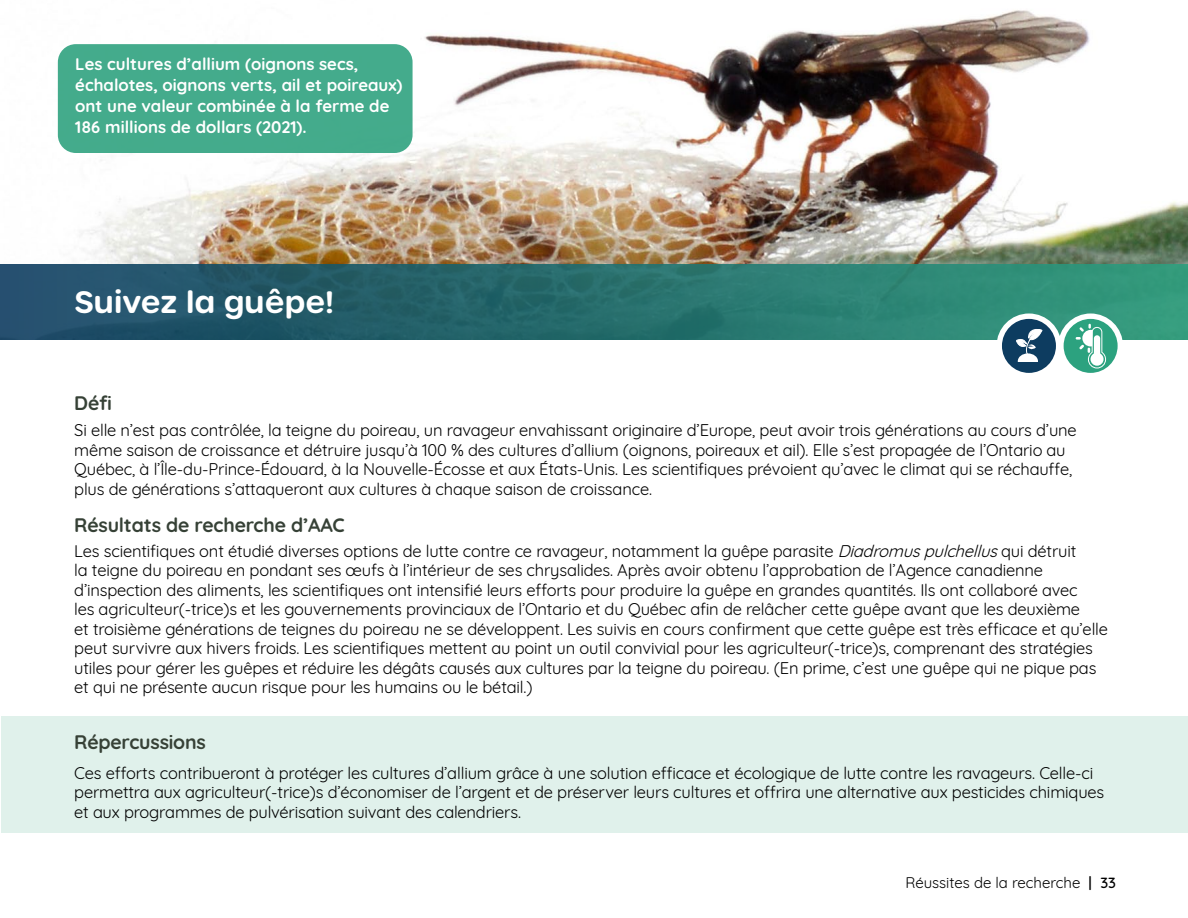
<style>
.page{position:relative;width:1188px;height:918px;background:#fff}
.page>*{position:absolute;margin:0;border:0;box-sizing:border-box;transform-origin:0 0}
.t1{font:600 30px "Urbane Rounded";color:#fff}
.t2{font:700 19.5px "Quicksand";letter-spacing:-.01em;color:#364136}
.t3{font:700 16.8px/21px "Quicksand";color:#fff}
.t4{font:16.5px/19.5px "Quicksand";letter-spacing:-.01em;color:#000}
.t5{font:15px "Quicksand";color:#000}
.s1{font-style:italic}
.s2{font-weight:500}
</style>
<div class="page">
<img style="left:57px;top:10px;width:1131px;height:254px">
<div style="left:1px;top:716px;width:1187px;height:116px;background:#e0f1eb"></div>
<div style="left:58px;top:44px;width:355px;height:109px;background:#44ab8c;border-radius:18px"></div>
<div style="left:0;top:264px;width:1188px;height:76px;background:linear-gradient(to right,#1f4665,#329a7a)"></div>
<div style="left:997px;top:314px;width:64px;height:64px;background:#fff;border-radius:50%"></div>
<div style="left:1002px;top:319px;width:54px;height:54px;background:#0d3c60;border-radius:50%"></div>
<svg style="left:1016px;top:329px;width:26px;height:32px"></svg>
<div style="left:1058px;top:313px;width:65px;height:65px;background:#fff;border-radius:50%"></div>
<div style="left:1064px;top:319px;width:54px;height:54px;background:#2ca27f;border-radius:50%"></div>
<svg style="left:1076px;top:324px;width:30px;height:45px"></svg>
<p class="t3" style="left:75px;top:52px;width:329px">Les cultures d’allium (oignons secs, échalotes, oignons verts, ail et poireaux) ont une valeur combinée à la ferme de 186 millions de dollars (2021).</p>
<h1 class="t1" style="left:75px;top:281px;width:261px">Suivez la guêpe!</h1>
<p class="t2" style="left:74px;top:387px;width:39px">Défi</p>
<p class="t4" style="left:74px;top:419px;width:1004px">Si elle n’est pas contrôlée, la teigne du poireau, un ravageur envahissant originaire d’Europe, peut avoir trois générations au cours d’une même saison de croissance et détruire jusqu’à 100 % des cultures d’allium (oignons, poireaux et ail). Elle s’est propagée de l’Ontario au Québec, à l’Île-du-Prince-Édouard, à la Nouvelle-Écosse et aux États-Unis. Les scientifiques prévoient qu’avec le climat qui se réchauffe, plus de générations s’attaqueront aux cultures à chaque saison de croissance.</p>
<p class="t2" style="left:74px;top:509px;width:272px">Résultats de recherche d’AAC</p>
<p class="t4" style="left:74px;top:539px;width:1035px">Les scientifiques ont étudié diverses options de lutte contre ce ravageur, notamment la guêpe parasite <span class="s1">Diadromuspulchellus</span>qui détruit<br>la teigne du poireau en pondant ses œufs à l’intérieur de ses chrysalides. Après avoir obtenu l’approbation de l’Agence canadienne d’inspection des aliments, les scientifiques ont intensifié leurs efforts pour produire la guêpe en grandes quantités. Ils ont collaboré avec<br>les agriculteur(-trice)s et les gouvernements provinciaux de l’Ontario et du Québec afin de relâcher cette guêpe avant que les deuxième<br>et troisième générations de teignes du poireau ne se développent. Les suivis en cours confirment que cette guêpe est très efficace et qu’elle peut survivre aux hivers froids. Les scientifiques mettent au point un outil convivial pour les agriculteur(-trice)s, comprenant des stratégies utiles pour gérer les guêpes et réduire les dégâts causés aux cultures par la teigne du poireau. (En prime, c’est une guêpe qui ne pique pas et qui ne présente aucun risque pour les humains ou le bétail.)</p>
<p class="t2" style="left:74px;top:726px;width:133px">Répercussions</p>
<p class="t4" style="left:74px;top:762px;width:1032px">Ces efforts contribueront à protéger les cultures d’allium grâce à une solution efficace et écologique de lutte contre les ravageurs. Celle-ci permettra aux agriculteur(-trice)s d’économiser de l’argent et de préserver leurs cultures et offrira une alternative aux pesticides chimiques et aux programmes de pulvérisation suivant des calendriers.</p>
<p class="t5" style="left:905px;top:871px;width:212px">Réussites de la recherche <span class="s2">| 33</span></p>
</div>
